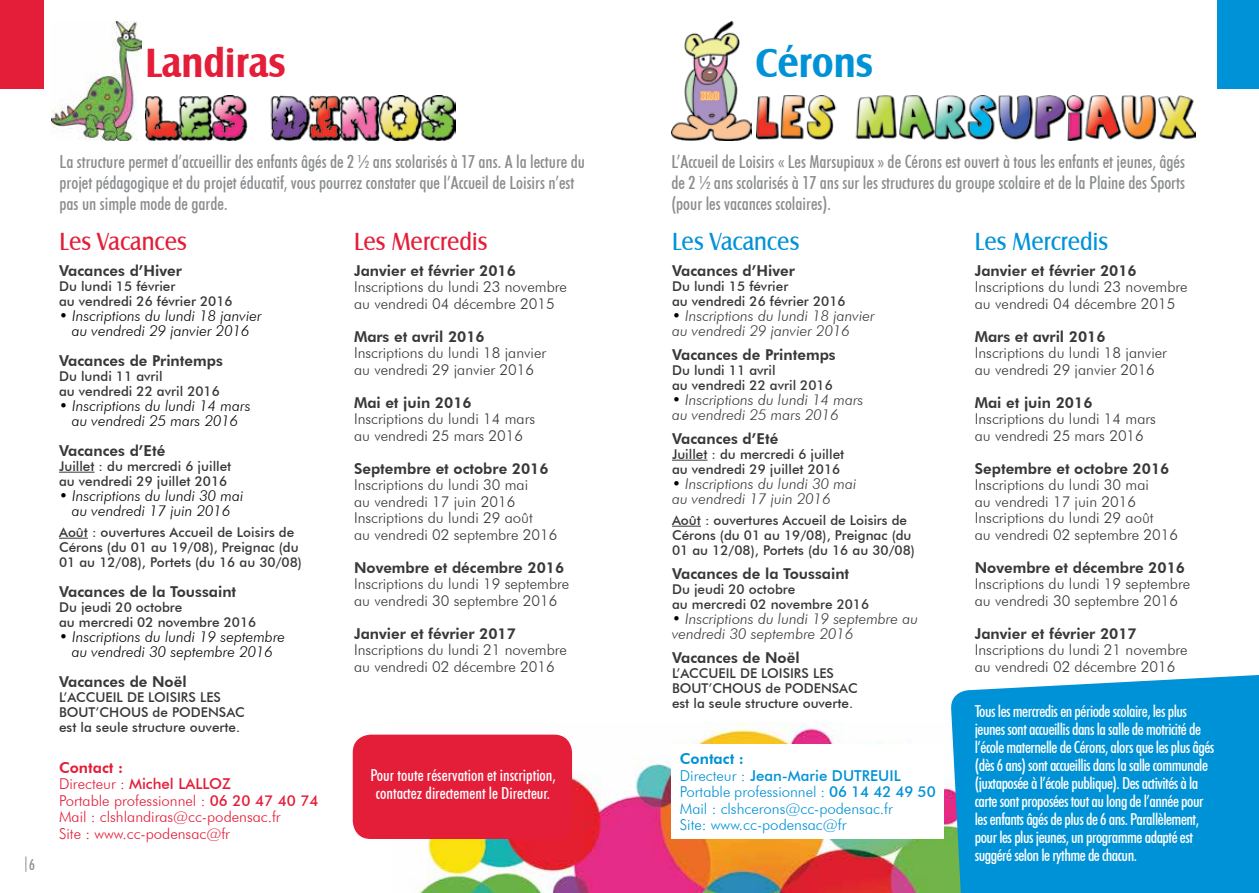
<style>
.page{position:relative;width:1259px;height:893px;background:#fff}
.page>*{position:absolute;margin:0;border:0;box-sizing:border-box;transform-origin:0 0}
.t1{font:700 42px "Castle T";color:#e41d38;scale:.9 1}
.t2{font:700 42px "Castle T";color:#0092d7;scale:.9 1}
.t3{font:25.5px "Castle T";color:#e41d38;scale:.9 1}
.t4{font:25.5px "Castle T";color:#0092d7;scale:.9 1}
.t5{font:500 condensed 18px/21px "Futura BT";color:#8a8c8e}
.t6{font:500 condensed 16.5px/18px "Futura BT";letter-spacing:-.03em;color:#fff}
.t7{font:500 condensed 16.5px/18px "Futura BT";color:#fff;text-align:center}
.t8{font:300 15px/16.5px "Futura BT";color:#383839}
.t9{font:800 15px "Futura BT";color:#383839}
.t10{font:italic 300 15px/15px "Futura BT";color:#000;text-align:center}
.t11{font:italic 300 15px/15px "Futura BT";color:#383839}
.t12{font:300 15px/16.5px "Futura BT";color:#0092d7}
.t13{font:300 15px/16.5px "Futura BT";color:#e41d38}
.t14{font:500 condensed 15px "Futura BT";color:#8a8c8e}
.t15{font:500 13.5px/15px "Futura BT";color:#383839}
.s1{font-weight:800}
.s2{font-weight:500}
.s3{color:#000}
</style>
<div class="page">
<svg style="left:26px;top:856px;width:1px;height:16px"></svg>
<img style="left:394px;top:722px;width:556px;height:171px">
<div style="left:353px;top:735px;width:219px;height:104px;background:#e41d38;border-radius:18px"></div>
<div style="left:950px;top:675px;width:309px;height:218px;background:#0092d7"></div>
<div style="left:0;top:0;width:44px;height:88px;background:#e41d38"></div>
<div style="left:1218px;top:0;width:41px;height:88px;background:#0092d7"></div>
<hr style="left:59px;top:472px;width:36px;height:1px;background:#383839">
<svg style="left:59px;top:538px;width:29px;height:1px"></svg>
<hr style="left:672px;top:460px;width:35px;height:1px;background:#383839">
<svg style="left:672px;top:526px;width:29px;height:1px"></svg>
<div style="left:671px;top:745px;width:273px;height:94px;background:#fff"></div>
<img style="left:51px;top:21px;width:90px;height:119px">
<img style="left:671px;top:21px;width:80px;height:119px">
<img style="left:145px;top:96px;width:310px;height:44px">
<img style="left:756px;top:96px;width:439px;height:44px">
<h1 class="t1" style="left:145px;top:39px;width:157px">Landiras</h1>
<h1 class="t2" style="left:755px;top:39px;width:132px">Cérons</h1>
<p class="t14" style="left:29px;top:855px;width:7px">6</p>
<p class="t5" style="left:60px;top:151px;width:527px">La structure permet d’accueillir des enfants âgés de 2 ½ ans scolarisés à 17 ans. A la lecture du projet pédagogique et du projet éducatif, vous pourrez constater que l’Accueil de Loisirs n’est pas un simple mode de garde.</p>
<h2 class="t3" style="left:60px;top:227px;width:143px">Les Vacances</h2>
<p class="t9" style="left:59px;top:261px;width:124px">Vacances d’Hiver</p>
<p class="t15" style="left:59px;top:278px;width:175px">Du lundi 15 février<br>au vendredi 26 février 2016</p>
<p class="t10" style="left:59px;top:308px;width:204px">• Inscriptions du lundi 18 janvier au vendredi 29 janvier 2016</p>
<p class="t9" style="left:59px;top:351px;width:165px">Vacances de Printemps</p>
<p class="t15" style="left:59px;top:368px;width:162px">Du lundi 11 avril<br>au vendredi 22 avril 2016</p>
<p class="t10" style="left:59px;top:398px;width:193px">• Inscriptions du lundi 14 mars au vendredi 25 mars 2016</p>
<p class="t9" style="left:59px;top:441px;width:108px">Vacances d’Eté</p>
<p class="t15" style="left:59px;top:458px;width:174px">Juillet : du mercredi 6 juillet au vendredi 29 juillet 2016</p>
<p class="t10" style="left:59px;top:488px;width:186px">• Inscriptions du lundi 30 mai au vendredi 17 juin 2016</p>
<p class="t15" style="left:59px;top:524px;width:244px">Août : ouvertures Accueil de Loisirs de<br>Cérons (du 01 au 19/08), Preignac (du<br>01 au 12/08), Portets (du 16 au 30/08)</p>
<p class="t9" style="left:59px;top:582px;width:179px">Vacances de la Toussaint</p>
<p class="t15" style="left:59px;top:599px;width:199px">Du jeudi 20 octobre<br>au mercredi 02 novembre 2016</p>
<p class="t10" style="left:59px;top:629px;width:228px">• Inscriptions du lundi 19 septembre au vendredi 30 septembre 2016</p>
<p class="t9" style="left:59px;top:672px;width:129px">Vacances de Noël</p>
<p class="t15" style="left:59px;top:689px;width:187px">L’ACCUEIL DE LOISIRS LES<br>BOUT’CHOUS de PODENSAC est la seule structure ouverte.</p>
<p class="t13" style="left:59px;top:759px;width:261px"><span class="s1">Contact :<br></span>Directeur : <span class="s2">Michel LALLOZ<br></span>Portable professionnel : <span class="s2">06 20 47 40 74<br></span>Mail : clshlandiras@cc-podensac.fr<br>Site : www.cc-podensac@fr</p>
<h2 class="t3" style="left:354px;top:227px;width:149px">Les Mercredis</h2>
<p class="t9" style="left:354px;top:261px;width:163px">Janvier et février 2016</p>
<p class="t8" style="left:354px;top:278px;width:214px">Inscriptions du lundi 23 novembre au vendredi 04 décembre 2015</p>
<p class="t9" style="left:354px;top:327px;width:132px">Mars et avril 2016</p>
<p class="t8" style="left:354px;top:344px;width:194px">Inscriptions du lundi 18 janvier au vendredi 29 janvier 2016</p>
<p class="t9" style="left:354px;top:393px;width:119px">Mai et juin 2016</p>
<p class="t8" style="left:354px;top:410px;width:183px">Inscriptions du lundi 14 mars au vendredi 25 mars 2016</p>
<p class="t9" style="left:354px;top:459px;width:196px">Septembre et octobre 2016</p>
<p class="t8" style="left:354px;top:476px;width:205px">Inscriptions du lundi 30 mai<br>au vendredi 17 juin 2016<br>Inscriptions du lundi 29 août<br>au vendredi 02 septembre 2016</p>
<p class="t9" style="left:354px;top:558px;width:212px">Novembre et décembre 2016</p>
<p class="t8" style="left:354px;top:575px;width:217px">Inscriptions du lundi 19 septembre au vendredi 30 septembre 2016</p>
<p class="t9" style="left:354px;top:624px;width:163px">Janvier et février 2017</p>
<p class="t8" style="left:354px;top:641px;width:214px">Inscriptions du lundi 21 novembre au vendredi 02 décembre 2016</p>
<p class="t7" style="left:370px;top:766px;width:187px">Pour toute réservation et inscription, contactez directement le Directeur.</p>
<p class="t5" style="left:671px;top:151px;width:515px;text-align:justify">L’Accueil de Loisirs « Les Marsupiaux » de Cérons est ouvert à tous les enfants et jeunes, âgés de 2 ½ ans scolarisés à 17 ans sur les structures du groupe scolaire et de la Plaine des Sports (pour les vacances scolaires).</p>
<h2 class="t4" style="left:672px;top:227px;width:143px">Les Vacances</h2>
<h2 class="t4" style="left:974px;top:227px;width:149px">Les Mercredis</h2>
<p class="t9" style="left:672px;top:261px;width:124px">Vacances d’Hiver</p>
<p class="t15" style="left:672px;top:278px;width:175px">Du lundi 15 février<br>au vendredi 26 février 2016</p>
<p class="t11" style="left:672px;top:308px;width:204px"><span class="s3">•</span> Inscriptions du lundi 18 janvier au vendredi 29 janvier 2016</p>
<p class="t9" style="left:672px;top:345px;width:165px">Vacances de Printemps</p>
<p class="t15" style="left:672px;top:362px;width:162px">Du lundi 11 avril<br>au vendredi 22 avril 2016</p>
<p class="t11" style="left:672px;top:392px;width:193px"><span class="s3">•</span> Inscriptions du lundi 14 mars au vendredi 25 mars 2016</p>
<p class="t9" style="left:672px;top:429px;width:108px">Vacances d’Eté</p>
<p class="t15" style="left:672px;top:446px;width:174px">Juillet : du mercredi 6 juillet au vendredi 29 juillet 2016</p>
<p class="t11" style="left:672px;top:476px;width:186px"><span class="s3">•</span> Inscriptions du lundi 30 mai au vendredi 17 juin 2016</p>
<p class="t15" style="left:672px;top:512px;width:244px">Août : ouvertures Accueil de Loisirs de<br>Cérons (du 01 au 19/08), Preignac (du<br>01 au 12/08), Portets (du 16 au 30/08)</p>
<p class="t9" style="left:672px;top:564px;width:179px">Vacances de la Toussaint</p>
<p class="t15" style="left:672px;top:581px;width:199px">Du jeudi 20 octobre<br>au mercredi 02 novembre 2016</p>
<p class="t11" style="left:672px;top:611px;width:248px"><span class="s3">•</span> Inscriptions du lundi 19 septembre au vendredi 30 septembre 2016</p>
<p class="t9" style="left:672px;top:648px;width:129px">Vacances de Noël</p>
<p class="t15" style="left:672px;top:665px;width:187px">L’ACCUEIL DE LOISIRS LES<br>BOUT’CHOUS de PODENSAC est la seule structure ouverte.</p>
<p class="t12" style="left:680px;top:751px;width:257px"><span class="s1">Contact :<br></span>Directeur : <span class="s2">Jean-Marie DUTREUIL<br></span>Portable professionnel : <span class="s2">06 14 42 49 50<br></span>Mail : clshcerons@cc-podensac.fr<br>Site: www.cc-podensac@fr</p>
<p class="t9" style="left:974px;top:261px;width:163px">Janvier et février 2016</p>
<p class="t8" style="left:974px;top:278px;width:214px">Inscriptions du lundi 23 novembre au vendredi 04 décembre 2015</p>
<p class="t9" style="left:974px;top:327px;width:132px">Mars et avril 2016</p>
<p class="t8" style="left:974px;top:344px;width:194px">Inscriptions du lundi 18 janvier au vendredi 29 janvier 2016</p>
<p class="t9" style="left:974px;top:393px;width:119px">Mai et juin 2016</p>
<p class="t8" style="left:974px;top:410px;width:183px">Inscriptions du lundi 14 mars au vendredi 25 mars 2016</p>
<p class="t9" style="left:974px;top:459px;width:196px">Septembre et octobre 2016</p>
<p class="t8" style="left:974px;top:476px;width:205px">Inscriptions du lundi 30 mai<br>au vendredi 17 juin 2016<br>Inscriptions du lundi 29 août<br>au vendredi 02 septembre 2016</p>
<p class="t9" style="left:974px;top:558px;width:212px">Novembre et décembre 2016</p>
<p class="t8" style="left:974px;top:575px;width:217px">Inscriptions du lundi 19 septembre au vendredi 30 septembre 2016</p>
<p class="t9" style="left:974px;top:624px;width:163px">Janvier et février 2017</p>
<p class="t8" style="left:974px;top:641px;width:214px">Inscriptions du lundi 21 novembre au vendredi 02 décembre 2016</p>
<p class="t6" style="left:974px;top:702px;width:241px">Tous les mercredis en période scolaire, les plus jeunes sont accueillis dans la salle de motricité de l’école maternelle de Cérons, alors que les plus âgés (dès 6 ans) sont accueillis dans la salle communale (juxtaposée à l’école publique). Des activités à la carte sont proposées tout au long de l’année pour les enfants âgés de plus de 6 ans. Parallèlement, pour les plus jeunes, un programme adapté est suggéré selon le rythme de chacun.</p>
</div>
